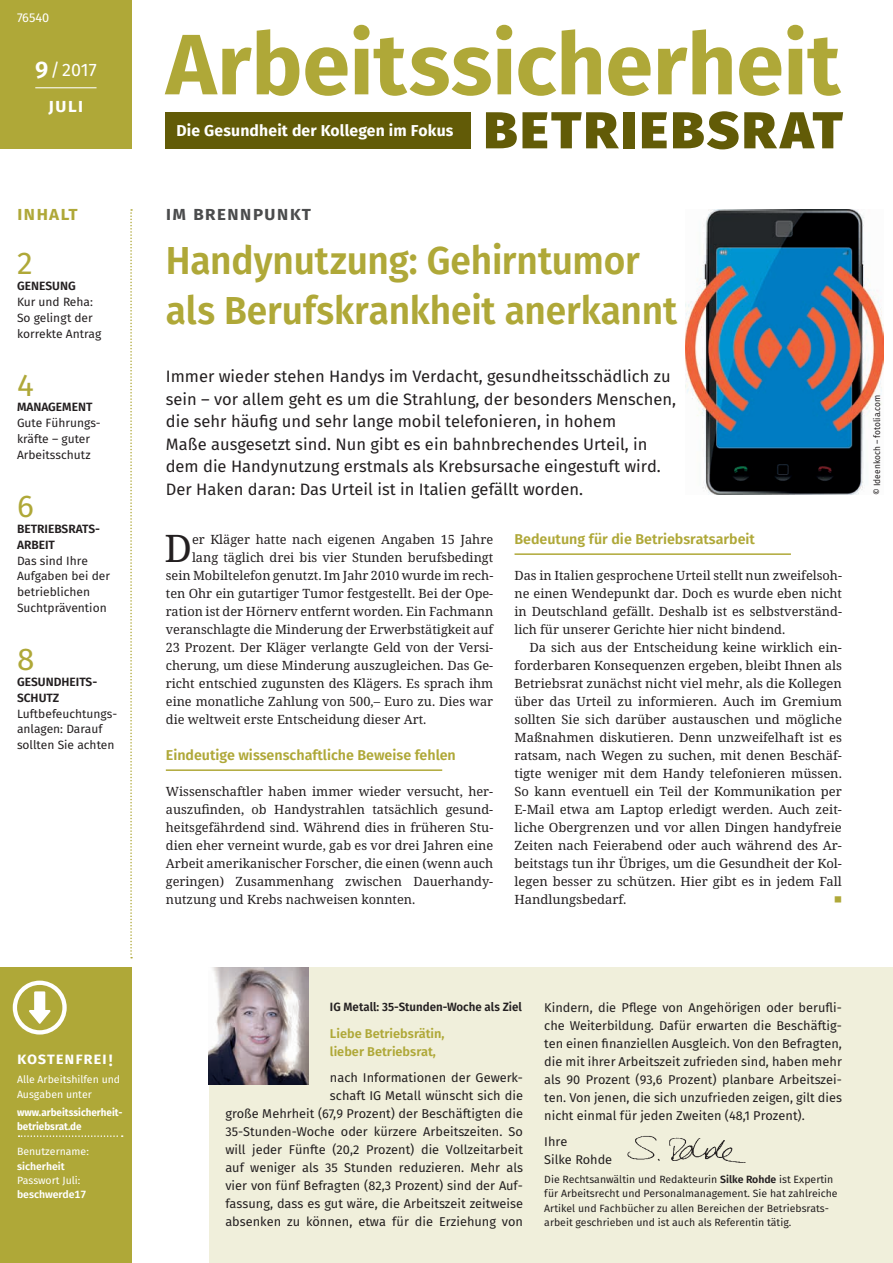
<style>
.page{position:relative;width:893px;height:1263px;background:#fff}
.page>*{position:absolute;margin:0;border:0;box-sizing:border-box;transform-origin:0 0}
.t1{font:700 85.8px "Fira Sans";letter-spacing:-.005em;color:#afa838}
.t2{font:800 63.3px "Fira Sans";letter-spacing:.015em;color:#625b07}
.t3{font:600 39px/49.5px "Fira Sans";letter-spacing:-.005em;color:#afa838;scale:.95 1}
.t4{font:37.95px "Noto Serif";color:#231f20}
.t5{font:31.5px "Fira Sans";color:#afa838}
.t6{font:600 19.5px "Fira Sans";letter-spacing:.05em;color:#4b4c4d}
.t7{font:600 19.5px "Fira Sans";color:#afa838}
.t8{font:600 19.5px "Fira Sans";color:#fff}
.t9{font:18px "Fira Sans";color:#fff}
.t10{font:16.5px/22.5px "Fira Sans";color:#231f20}
.t11{font:600 16.5px "Fira Sans";letter-spacing:.045em;color:#fff}
.t12{font:700 15.75px "Fira Sans";letter-spacing:.01em;color:#fff}
.t13{font:600 14.25px "Fira Sans";color:#afa838}
.t14{font:12.75px/18px "Noto Serif";color:#231f20;text-align:justify}
.t15{font:12.75px/18px "Fira Sans";color:#231f20;text-align:right}
.t16{font:600 12.75px/18px "Fira Sans";color:#afa838}
.t17{font:12.75px "Fira Sans";color:#fff}
.t18{font:12.75px "Noto Serif";color:#afa838}
.t19{font:12px/15.9px "Fira Sans";color:#231f20}
.t20{font:600 12px/15.9px "Fira Sans";color:#231f20}
.t21{font:600 12px "Fira Sans";color:#231f20;scale:.96 1}
.t22{font:600 12px/15.9px "Fira Sans";letter-spacing:.025em;color:#231f20}
.t23{font:10.5px/14.4px "Fira Sans";color:#231f20}
.t24{font:10.5px/14.4px "Fira Sans";color:#fff}
.t25{font:700 10.5px/14.4px "Fira Sans";color:#fff;scale:.94 1}
.t26{font:600 10.5px "Fira Sans";color:#fff}
.t27{font:9px "Fira Sans";color:#231f20;scale:.93 1}
.s1{font-weight:600;font-size:24px}
.s2{font-weight:600}
</style>
<div class="page">
<div style="left:210px;top:967px;width:683px;height:296px;background:#f0efdb"></div>
<div style="left:166px;top:112px;width:305px;height:36px;background:#625b07"></div>
<hr style="left:166px;top:769px;width:276px;height:2px;background:#afa838">
<hr style="left:514px;top:553px;width:277px;height:2px;background:#afa838">
<svg style="left:130px;top:209px;width:2px;height:749px"></svg>
<div style="left:0;top:967px;width:132px;height:296px;background:#afa838"></div>
<svg style="left:19px;top:1135px;width:104px;height:2px"></svg>
<svg style="left:13px;top:980px;width:54px;height:54px"></svg>
<img style="left:627px;top:1135px;width:119px;height:28px">
<img style="left:208px;top:967px;width:101px;height:117px">
<div style="left:0;top:0;width:132px;height:148px;background:#afa838"></div>
<hr style="left:35px;top:87px;width:62px;height:1px;background:#fff">
<img style="left:686px;top:209px;width:197px;height:286px">
<p class="t17" style="left:17px;top:9px;width:34px">76540</p>
<h3 class="t9" style="left:35px;top:57px;width:63px"><span class="s1">9</span>/2017</h3>
<h3 class="t8" style="left:48px;top:92px;width:34px">Juli</h3>
<h3 class="t7" style="left:17px;top:200px;width:61px">in halt</h3>
<h3 class="t5" style="left:17px;top:241px;width:17px">2</h3>
<p class="t20" style="left:17px;top:278px;width:60px">GENESUNG</p>
<p class="t19" style="left:17px;top:294px;width:86px">Kur und Reha:<br>So gelingt der korrekte Antrag</p>
<h3 class="t5" style="left:17px;top:362px;width:18px">4</h3>
<p class="t20" style="left:17px;top:399px;width:76px">MANAGEMENT</p>
<p class="t19" style="left:17px;top:415px;width:84px">Gute Führungs&shy;kräfte – guter<br>Arbeitsschutz</p>
<h3 class="t5" style="left:17px;top:484px;width:18px">6</h3>
<p class="t22" style="left:17px;top:520px;width:83px">BETRIEBSRATS-<br>ARBEIT</p>
<p class="t19" style="left:17px;top:552px;width:95px">Das sind Ihre<br>Aufgaben bei der betrieblichen<br>Suchtprävention</p>
<h3 class="t5" style="left:17px;top:637px;width:19px">8</h3>
<p class="t20" style="left:17px;top:673px;width:82px">GESUNDHEITS-<br>SCHUTZ</p>
<p class="t19" style="left:17px;top:705px;width:102px">Luftbefeuchtungs&shy;anlagen: Darauf sollten Sie achten</p>
<p class="t11" style="left:17px;top:1047px;width:97px">Kosten frei !</p>
<p class="t24" style="left:17px;top:1072px;width:105px">Alle Arbeitshilfen und<br>Ausgaben unter</p>
<p class="t25" style="left:17px;top:1105px;width:114px">www.arbeitssicherheit&shy;betriebsrat.de</p>
<p class="t24" style="left:17px;top:1144px;width:73px">Benutzername:</p>
<p class="t26" style="left:17px;top:1159px;width:49px">sicherheit</p>
<p class="t24" style="left:17px;top:1173px;width:65px">Passwort Juli:</p>
<p class="t26" style="left:17px;top:1187px;width:71px">beschwerde17</p>
<h1 class="t1" style="left:166px;top:4px;width:676px">Arbeitssicherheit</h1>
<p class="t12" style="left:176px;top:119px;width:278px">Die Gesundheit der Kollegen im Fokus</p>
<h2 class="t2" style="left:482px;top:82px;width:362px">Betriebsrat</h2>
<h3 class="t6" style="left:166px;top:200px;width:147px">IM BRENNPUNKT</h3>
<h3 class="t3" style="left:166px;top:236px;width:540px">Handynutzung: Gehirntumor als Berufskrankheit anerkannt</h3>
<p class="t10" style="left:166px;top:365px;width:512px">Immer wieder stehen Handys im Verdacht, gesundheitsschädlich zu sein – vor allem geht es um die Strahlung, der besonders Menschen, die sehr häufig und sehr lange mobil telefonieren, in hohem<br>Maße ausgesetzt sind. Nun gibt es ein bahnbrechendes Urteil, in dem die Handynutzung erstmals als Krebsursache eingestuft wird.<br>Der Haken daran: Das Urteil ist in Italien gefällt worden.</p>
<h3 class="t4" style="left:164px;top:523px;width:29px">D</h3>
<p class="t14" style="left:192px;top:530px;width:303px">er Kläger hatte nach eigenen Angaben 15 Jahre</p>
<p class="t13" style="left:514px;top:529px;width:242px">Bedeutung für die Betriebsratsarbeit</p>
<p class="t14" style="left:514px;top:566px;width:329px">Das in Italien gesprochene Urteil stellt nun zweifelsoh&shy;ne einen Wendepunkt dar. Doch es wurde eben nicht in Deutschland gefällt. Deshalb ist es selbstverständ&shy;lich für unserer Gerichte hier nicht bindend.</p>
<p class="t14" style="left:514px;top:638px;width:329px;text-indent:15px">Da sich aus der Entscheidung keine wirklich ein&shy;forderbaren Konsequenzen ergeben, bleibt Ihnen als Betriebsrat zunächst nicht viel mehr, als die Kollegen über das Urteil zu informieren. Auch im Gremium sollten Sie sich darüber austauschen und mögliche Maßnahmen diskutieren. Denn unzweifelhaft ist es ratsam, nach Wegen zu suchen, mit denen Beschäf&shy;tigte weniger mit dem Handy telefonieren müssen.<br>So kann eventuell ein Teil der Kommunikation per E-Mail etwa am Laptop erledigt werden. Auch zeit&shy;liche Obergrenzen und vor allen Dingen handyfreie Zeiten nach Feierabend oder auch während des Ar&shy;beitstags tun ihr Übriges, um die Gesundheit der Kol&shy;legen besser zu schützen. Hier gibt es in jedem Fall Handlungsbedarf.</p>
<p class="t14" style="left:192px;top:548px;width:303px">lang täglich drei bis vier Stunden berufsbedingt</p>
<p class="t14" style="left:166px;top:566px;width:329px">sein Mobiltelefon genutzt. Im Jahr 2010 wurde im rech-</p>
<p class="t14" style="left:166px;top:584px;width:329px">ten Ohr ein gutartiger Tumor festgestellt. Bei der Ope-</p>
<p class="t14" style="left:166px;top:602px;width:329px">ration ist der Hörnerv entfernt worden. Ein Fachmann</p>
<p class="t14" style="left:166px;top:620px;width:329px">veranschlagte die Minderung der Erwerbstätigkeit auf</p>
<p class="t14" style="left:166px;top:638px;width:329px">23 Prozent. Der Kläger verlangte Geld von der Versi-</p>
<p class="t14" style="left:166px;top:656px;width:329px">cherung, um diese Minderung auszugleichen. Das Ge-</p>
<p class="t14" style="left:166px;top:674px;width:329px">richt entschied zugunsten des Klägers. Es sprach ihm</p>
<p class="t14" style="left:166px;top:692px;width:329px">eine monatliche Zahlung von 500,– Euro zu. Dies war</p>
<p class="t14" style="left:166px;top:710px;width:262px">die weltweit erste Entscheidung dieser Art.</p>
<p class="t13" style="left:166px;top:745px;width:292px">Eindeutige wissenschaftliche Beweise fehlen</p>
<p class="t14" style="left:166px;top:782px;width:329px">Wissenschaftler haben immer wieder versucht, her&shy;auszufinden, ob Handystrahlen tatsächlich gesund&shy;heitsgefährdend sind. Während dies in früheren Stu&shy;dien eher verneint wurde, gab es vor drei Jahren eine Arbeit amerikanischer Forscher, die einen (wenn auch geringen) Zusammenhang zwischen Dauerhandy&shy;nutzung und Krebs nachweisen konnten.</p>
<p class="t18" style="left:834px;top:891px;width:9px">■</p>
<p class="t27" style="left:871px;top:495px;width:109px;rotate:-90deg">© Ideenkoch – fotolia.com</p>
<p class="t21" style="left:330px;top:999px;width:201px">IG Metall: 35-Stunden-Woche als Ziel</p>
<p class="t16" style="left:330px;top:1024px;width:116px">Liebe Betriebsrätin, lieber Betriebsrat,</p>
<p class="t15" style="left:225px;top:1069px;width:299px">nach Informationen der Gewerk-<br>schaft IG Metall wünscht sich die<br>große Mehrheit (67,9 Prozent) der Beschäftigten die 35-Stunden-Woche oder kürzere Arbeitszeiten. So will jeder Fünfte (20,2 Prozent) die Vollzeitarbeit auf weniger als 35 Stunden reduzieren. Mehr als vier von fünf Befragten (82,3 Prozent) sind der Auf&shy;fassung, dass es gut wäre, die Arbeitszeit zeitweise absenken zu können, etwa für die Erziehung von</p>
<p class="t15" style="left:544px;top:998px;width:299px;text-align:justify">Kindern, die Pflege von Angehörigen oder berufli&shy;che Weiterbildung. Dafür erwarten die Beschäftig&shy;ten einen finanziellen Ausgleich. Von den Befragten, die mit ihrer Arbeitszeit zufrieden sind, haben mehr als 90 Prozent (93,6 Prozent) planbare Arbeitszei&shy;ten. Von jenen, die sich unzufrieden zeigen, gilt dies nicht einmal für jeden Zweiten (48,1 Prozent).</p>
<p class="t15" style="left:544px;top:1133px;width:69px;text-align:left">Ihre<br>Silke Rohde</p>
<p class="t23" style="left:544px;top:1172px;width:295px">Die Rechtsanwältin und Redakteurin <span class="s2">Silke Rohde</span> ist Expertin für Arbeitsrecht und Personalmanagement. Sie hat zahlreiche Artikel und Fachbücher zu allen Bereichen der Betriebsrats&shy;arbeit geschrieben und ist auch als Referentin tätig.</p>
</div>
